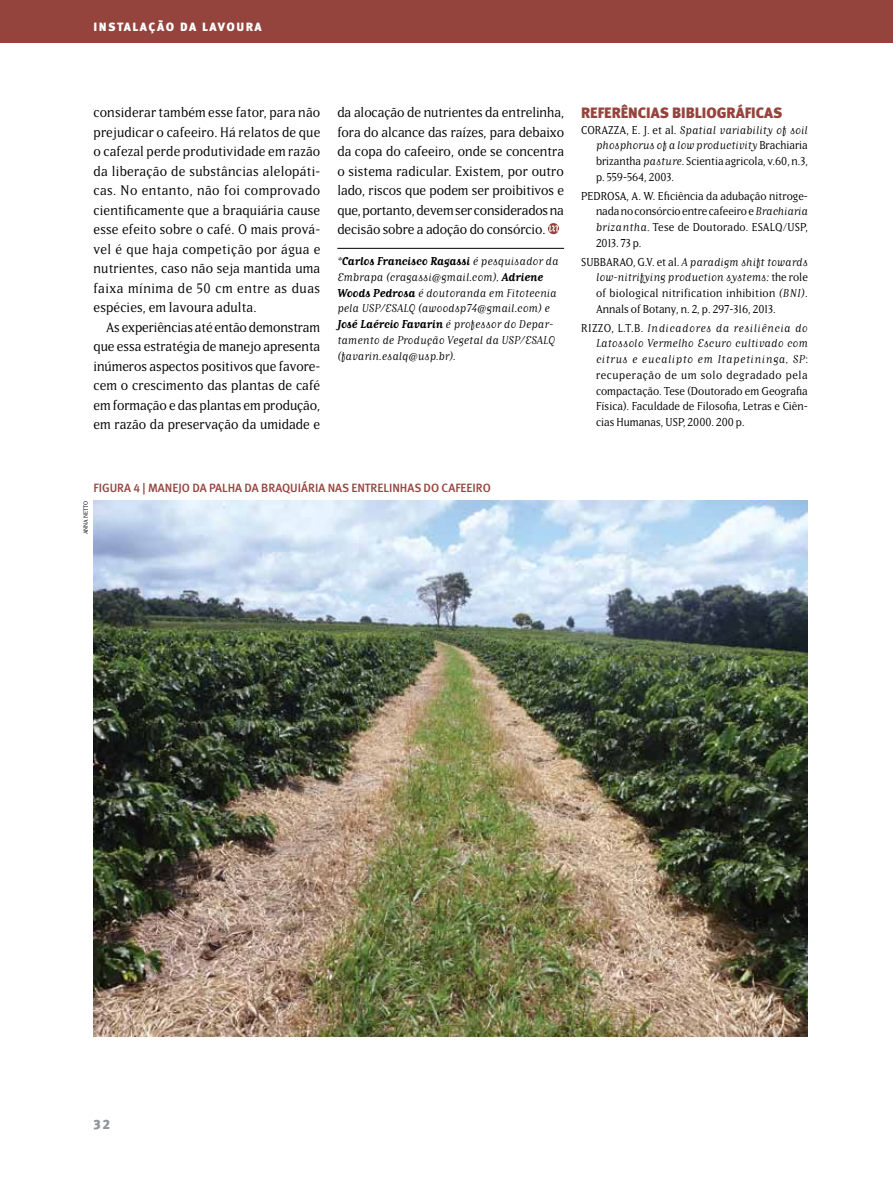
<style>
.page{position:relative;width:893px;height:1191px;background:#fff}
.page>*{position:absolute;margin:0;border:0;box-sizing:border-box;transform-origin:0 0}
.t1{font:15px "Meta Black LF";color:#95433d}
.t2{font:13.5px/19.5px "Matrix Book Lining";letter-spacing:.005em;color:#000;text-align:justify}
.t3{font:13.5px "Meta Black Caps Expert";color:#939598}
.t4{font:12px "Meta Medium LF";color:#95433d}
.t5{font:12px "Meta Black Caps";letter-spacing:.125em;color:#fff}
.t6{font:11.25px/15.8px "Matrix Book Lining";color:#000;text-align:justify}
.t7{font:italic 11.25px/15.8px "Matrix Book Lining";color:#000}
.t8{font:6px "Matrix Book Lining";color:#000}
.s1{font-weight:700}
.s2{font-style:italic}
</style>
<div class="page">
<div style="left:0;top:0;width:893px;height:43px;background:#95433d"></div>
<img style="left:94px;top:500px;width:713px;height:536px">
<hr style="left:337px;top:248px;width:227px;height:1px;background:#000">
<svg style="left:548px;top:223px;width:11px;height:11px"></svg>
<p class="t5" style="left:93px;top:19px;width:170px">INSTALAÇÃO DA LAVOURA</p>
<p class="t2" style="left:94px;top:102px;width:228px">considerar também esse fator, para não prejudicar o cafeeiro. Há relatos de que o cafezal perde produtividade em razão da liberação de substâncias alelopáti&shy;cas. No entanto, não foi comprovado cientificamente que a braquiária cause esse efeito sobre o café. O mais prová&shy;vel é que haja competição por água e nutrientes, caso não seja mantida uma faixa mínima de 50 cm entre as duas espécies, em lavoura adulta.</p>
<p class="t2" style="left:94px;top:317px;width:228px;text-indent:13px">As experiências até então demonstram que essa estratégia de manejo apresenta inúmeros aspectos positivos que favore&shy;cem o crescimento das plantas de café em formação e das plantas em produção, em razão da preservação da umidade e</p>
<p class="t2" style="left:337px;top:102px;width:228px">da alocação de nutrientes da entrelinha, fora do alcance das raízes, para debaixo da copa do cafeeiro, onde se concentra o sistema radicular. Existem, por outro lado, riscos que podem ser proibitivos e que, portanto, devem ser considerados na decisão sobre a adoção do consórcio.</p>
<p class="t7" style="left:337px;top:253px;width:223px">*<span class="s1">Carlos Francisco Ragassi</span> é pesquisador da Embrapa (cragassi@gmail.com), <span class="s1">Adriene Woods Pedrosa</span> é doutoranda em Fitotecnia pela USP/ESALQ (awoodsp74@gmail.com) e <span class="s1">José Laércio Favarin</span> é professor do Depar&shy;tamento de Produção Vegetal da USP/ESALQ (favarin.esalq@usp.br).</p>
<p class="t1" style="left:581px;top:103px;width:203px">REFERÊNCIAS BIBLIOGRÁFICAS</p>
<p class="t6" style="left:596px;top:122px;width:213px;text-indent:-15px">CORAZZA, E. J. et al. <span class="s2">Spatial variability of soil phosphorus of a low productivity</span> Brachiaria brizantha <span class="s2">pasture</span>. Scientia agricola, v.60, n.3, p. 559-564, 2003.</p>
<p class="t6" style="left:596px;top:188px;width:214px;text-indent:-15px">PEDROSA, A. W. Eficiência da adubação nitroge&shy;nada no consórcio entre cafeeiro e <span class="s2">Brachiaria brizantha</span>. Tese de Doutorado. ESALQ/USP, 2013. 73 p.</p>
<p class="t6" style="left:596px;top:254px;width:213px;text-indent:-15px">SUBBARAO, G.V. et al. <span class="s2">A paradigm shift towards low-nitrifying production systems:</span> the role of biological nitrification inhibition <span class="s2">(BNI)</span>.<br>Annals of Botany, n. 2, p. 297-316, 2013.</p>
<p class="t6" style="left:596px;top:320px;width:214px;text-indent:-15px">RIZZO, L.T.B. <span class="s2">Indicadores da resiliência do Latossolo Vermelho Escuro cultivado com citrus e eucalipto em Itapetininga, SP</span>: recuperação de um solo degradado pela compactação. Tese (Doutorado em Geografia Física). Faculdade de Filosofia, Letras e Ciên&shy;cias Humanas, USP, 2000. 200 p.</p>
<p class="t4" style="left:94px;top:481px;width:399px">FIGURA 4 | MANEJO DA PALHA DA BRAQUIÁRIA NAS ENTRELINHAS DO CAFEEIRO</p>
<p class="t8" style="left:82px;top:534px;width:35px;rotate:-90deg">Anna Netto</p>
<p class="t3" style="left:93px;top:1116px;width:18px">32</p>
</div>
